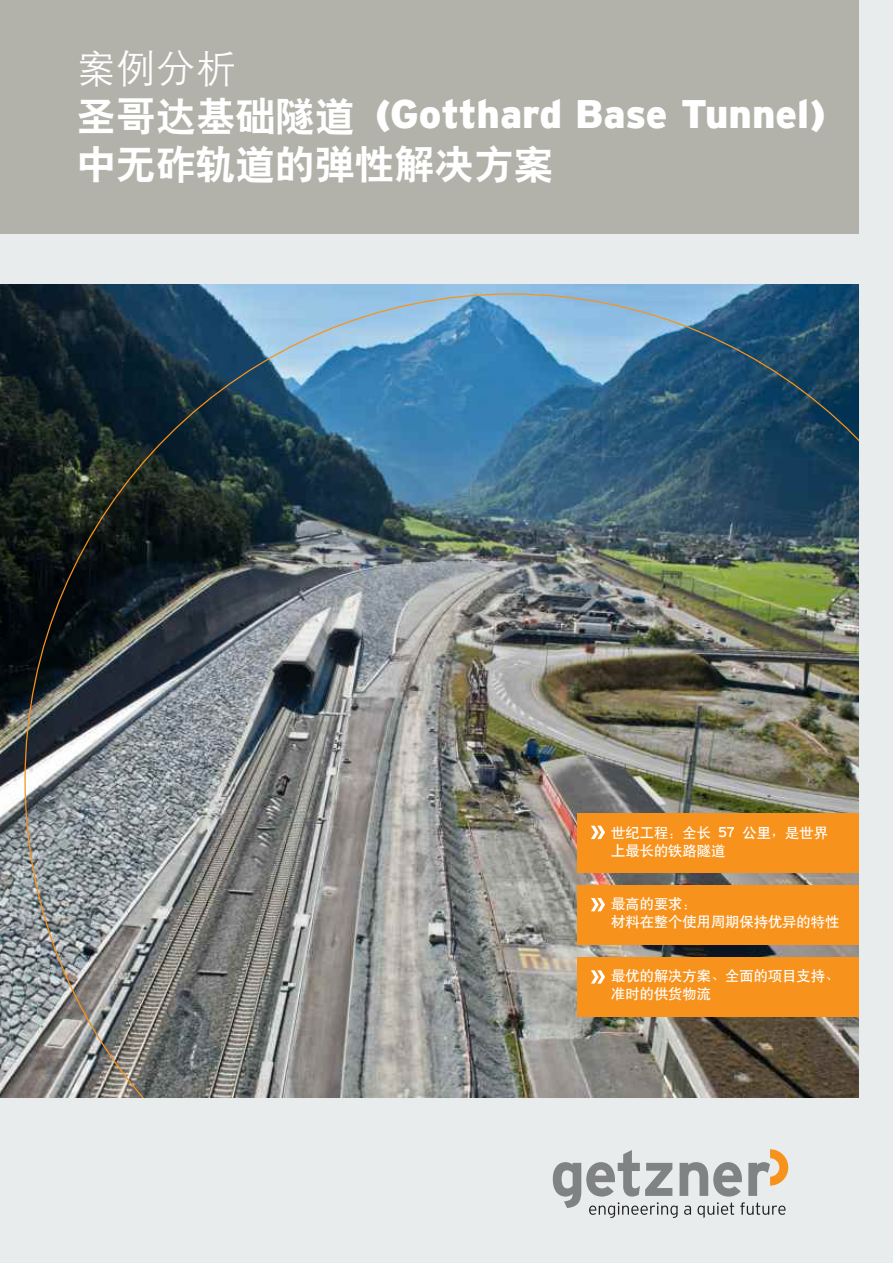
<style>
.page{position:relative;width:893px;height:1263px;background:#e9eced}
.page>*{position:absolute;margin:0;border:0;box-sizing:border-box;transform-origin:0 0}
.t1{font:900 39.75px "Interstate";color:#fff}
.t2{font:39.75px "H Yb 2 gj";color:#fff}
.t3{font:39.75px "H Yg 2 gj";color:#fff}
.t4{font:14.25px/18px "H Yb 1 gj";color:#fff}
.s1{font-family:"H Yb 2 gj";font-weight:400}
.s2{font-family:"Interstate"}
.s3{font-family:"Sim Sun"}
</style>
<div class="page">
<img style="left:0;top:285px;width:859px;height:813px">
<div style="left:0;top:0;width:859px;height:234px;background:#b2b2aa"></div>
<svg style="left:553px;top:1149px;width:235px;height:69px"></svg>
<img style="left:25px;top:293px;width:834px;height:805px">
<div style="left:577px;top:813px;width:282px;height:59px;background:#f7931d"></div>
<div style="left:577px;top:885px;width:282px;height:60px;background:#f7931d"></div>
<svg style="left:591px;top:826px;width:14px;height:13px"></svg>
<svg style="left:591px;top:898px;width:14px;height:13px"></svg>
<div style="left:577px;top:957px;width:282px;height:60px;background:#f7931d"></div>
<svg style="left:591px;top:970px;width:14px;height:14px"></svg>
<h1 class="t3" style="left:77px;top:48px;width:160px">案例分析</h1>
<h1 class="t1" style="left:77px;top:99px;width:751px"><span class="s1">圣哥达基础隧道</span> (Gotthard Base Tunnel)</h1>
<h1 class="t2" style="left:77px;top:144px;width:478px">中无砟轨道的弹性解决方案</h1>
<p class="t4" style="left:611px;top:824px;width:218px">世纪工程：全长 <span class="s2">57</span> 公里<span class="s3">，</span>是世界上最长的铁路隧道</p>
<p class="t4" style="left:611px;top:895px;width:229px">最高的要求：<br>材料在整个使用周期保持优异的特性</p>
<p class="t4" style="left:611px;top:967px;width:230px">最优的解决方案<span class="s3">、</span>全面的项目支持<span class="s3">、</span>准时的供货物流</p>
</div>
